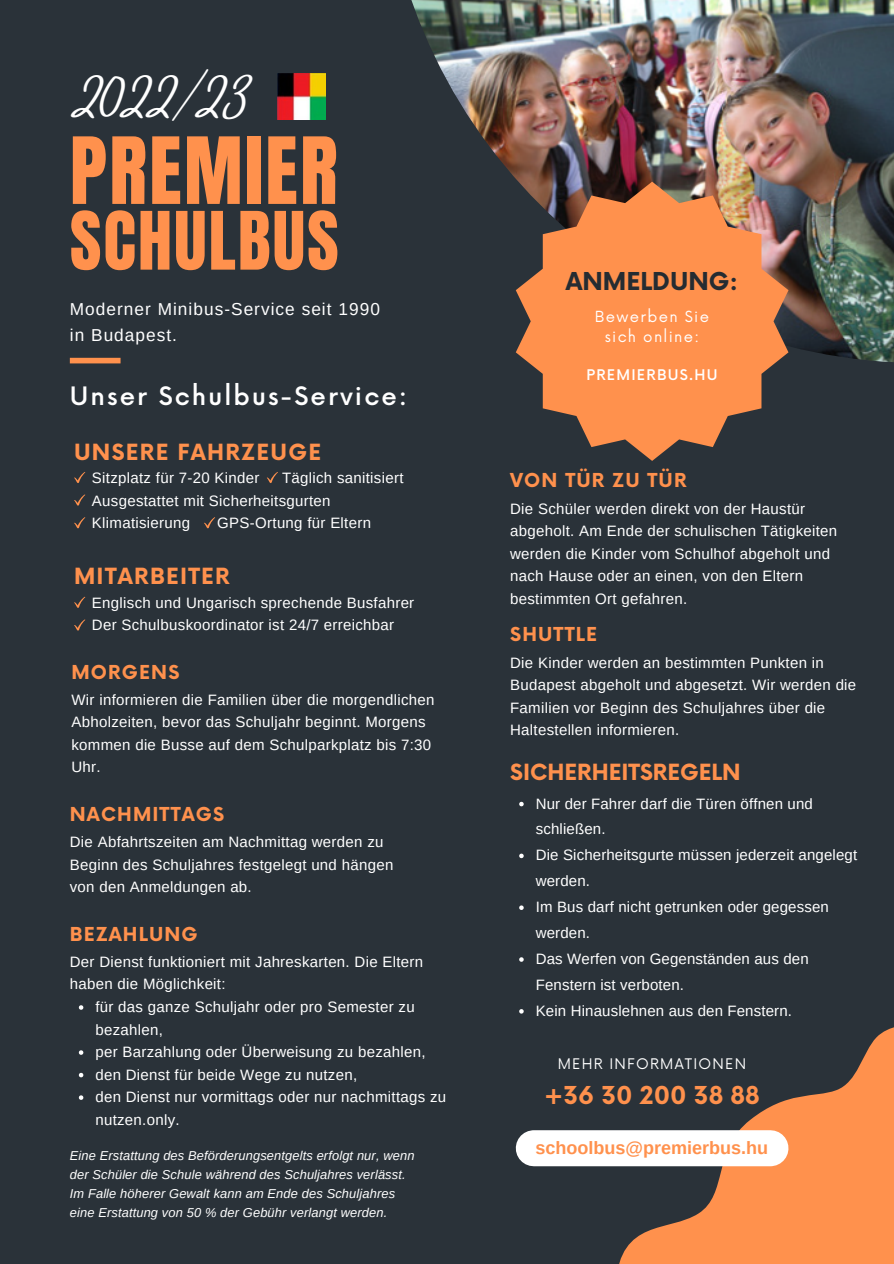
<style>
.page{position:relative;width:894px;height:1264px;background:#fff}
.page>*{position:absolute;margin:0;border:0;box-sizing:border-box;transform-origin:0 0}
.t1{font:78.6px "Anton";letter-spacing:.03em;color:#ff914d}
.t2{font:68.4px "Anton";letter-spacing:.03em;color:#ff914d}
.t3{font:38.7px "Amsterdam Four";color:#fff}
.t4{font:500 24.75px "Now";letter-spacing:.085em;color:#fff}
.t5{font:700 24px "Now";color:#ff914d}
.t6{font:700 24px "Now";color:#252c32}
.t7{font:700 21.75px "Now";letter-spacing:.06em;color:#ff914d}
.t8{font:700 21.75px "Now";color:#ff914d}
.t9{font:700 18.75px "Now";letter-spacing:.06em;color:#ff914d}
.t10{font:700 18px "Arimo";color:#ff914d}
.t11{font:17.25px/26px "Arimo";letter-spacing:.06em;color:#fff}
.t12{font:15px/22.5px "Arimo";letter-spacing:.02em;color:#fff}
.t13{font:15px/20px "Now";letter-spacing:.085em;color:#fff;text-align:center}
.t14{font:500 14.4px "Now";letter-spacing:.085em;color:#fff}
.t15{font:14.25px "Now";letter-spacing:.085em;color:#fff}
.t16{font:italic 12.9px/19.2px "Arimo";letter-spacing:.01em;color:#fff}
</style>
<div class="page">
<div style="left:0;top:0;width:893px;height:1263px;background:#2a3239"></div>
<div style="left:70px;top:358px;width:50px;height:5px;background:#ff914d"></div>
<svg style="left:615px;top:1027px;width:278px;height:236px;fill:#ff914d"></svg>
<img style="left:411px;top:0;width:482px;height:362px">
<svg style="left:515px;top:182px;width:273px;height:279px;fill:#ff914d"></svg>
<div style="left:533px;top:1130px;width:237px;height:36px;background:#fff"></div>
<svg style="left:74px;top:472px;width:11px;height:11px"></svg>
<svg style="left:267px;top:472px;width:11px;height:11px"></svg>
<svg style="left:74px;top:494px;width:11px;height:11px"></svg>
<svg style="left:204px;top:517px;width:11px;height:11px"></svg>
<svg style="left:74px;top:517px;width:11px;height:11px"></svg>
<svg style="left:74px;top:596px;width:11px;height:12px"></svg>
<svg style="left:74px;top:619px;width:11px;height:11px"></svg>
<img style="left:278px;top:73px;width:47px;height:47px">
<svg style="left:519px;top:801px;width:4px;height:5px"></svg>
<svg style="left:519px;top:853px;width:4px;height:5px"></svg>
<svg style="left:519px;top:905px;width:4px;height:5px"></svg>
<svg style="left:519px;top:957px;width:4px;height:4px"></svg>
<svg style="left:519px;top:1009px;width:4px;height:4px"></svg>
<svg style="left:79px;top:1005px;width:4px;height:4px"></svg>
<svg style="left:79px;top:1050px;width:4px;height:4px"></svg>
<svg style="left:79px;top:1072px;width:4px;height:5px"></svg>
<svg style="left:79px;top:1095px;width:4px;height:4px"></svg>
<h3 class="t3" style="left:70px;top:82px;width:173px">2022/23</h3>
<h1 class="t1" style="left:70px;top:114px;width:269px">PREMIER</h1>
<h2 class="t2" style="left:70px;top:192px;width:270px">SCHULBUS</h2>
<p class="t11" style="left:70px;top:296px;width:311px">Moderner Minibus-Service seit 1990 in Budapest.</p>
<h3 class="t4" style="left:70px;top:383px;width:339px">Unser Schulbus-Service:</h3>
<h3 class="t7" style="left:74px;top:440px;width:248px">UNSERE FAHRZEUGE</h3>
<p class="t12" style="left:92px;top:467px;width:169px">Sitzplatz für 7-20 Kinder</p>
<p class="t12" style="left:92px;top:467px;width:313px;text-indent:190px">Täglich sanitisiert<br>Ausgestattet mit Sicherheitsgurten<br>Klimatisierung</p>
<p class="t12" style="left:217px;top:512px;width:155px">GPS-Ortung für Eltern</p>
<h3 class="t7" style="left:74px;top:564px;width:157px">MITARBEITER</h3>
<p class="t12" style="left:92px;top:591px;width:324px">Englisch und Ungarisch sprechende Busfahrer<br>Der Schulbuskoordinator ist 24/7 erreichbar</p>
<p class="t9" style="left:71px;top:661px;width:109px">MORGENS</p>
<p class="t12" style="left:71px;top:688px;width:364px">Wir informieren die Familien über die morgendlichen Abholzeiten, bevor das Schuljahr beginnt. Morgens kommen die Busse auf dem Schulparkplatz bis 7:30<br>Uhr.</p>
<p class="t9" style="left:70px;top:804px;width:156px">NACHMITTAGS</p>
<p class="t12" style="left:70px;top:830px;width:325px">Die Abfahrtszeiten am Nachmittag werden zu<br>Beginn des Schuljahres festgelegt und hängen von den Anmeldungen ab.</p>
<p class="t9" style="left:70px;top:923px;width:129px">BEZAHLUNG</p>
<p class="t12" style="left:70px;top:950px;width:355px">Der Dienst funktioniert mit Jahreskarten. Die Eltern haben die Möglichkeit:</p>
<p class="t12" style="left:95px;top:995px;width:352px">für das ganze Schuljahr oder pro Semester zu bezahlen,<br>per Barzahlung oder Überweisung zu bezahlen, den Dienst für beide Wege zu nutzen,<br>den Dienst nur vormittags oder nur nachmittags zu nutzen.only.</p>
<p class="t16" style="left:70px;top:1145px;width:346px">Eine Erstattung des Beförderungsentgelts erfolgt nur, wenn der Schüler die Schule während des Schuljahres verlässt.<br>Im Falle höherer Gewalt kann am Ende des Schuljahres eine Erstattung von 50 % der Gebühr verlangt werden.</p>
<h3 class="t6" style="left:565px;top:268px;width:174px">ANMELDUNG:</h3>
<p class="t13" style="left:594px;top:308px;width:116px">Bewerben Sie sich online:</p>
<p class="t14" style="left:586px;top:367px;width:132px">PREMIERBUS.HU</p>
<p class="t9" style="left:510px;top:470px;width:178px">VON TÜR ZU TÜR</p>
<p class="t12" style="left:510px;top:497px;width:328px">Die Schüler werden direkt von der Haustür abgeholt. Am Ende der schulischen Tätigkeiten werden die Kinder vom Schulhof abgeholt und nach Hause oder an einen, von den Eltern bestimmten Ort gefahren.</p>
<p class="t9" style="left:510px;top:624px;width:88px">SHUTTLE</p>
<p class="t12" style="left:510px;top:651px;width:347px">Die Kinder werden an bestimmten Punkten in Budapest abgeholt und abgesetzt. Wir werden die Familien vor Beginn des Schuljahres über die Haltestellen informieren.</p>
<h3 class="t8" style="left:510px;top:760px;width:232px">SICHERHEITSREGELN</h3>
<p class="t12" style="left:535px;top:790px;width:323px;line-height:26px">Nur der Fahrer darf die Türen öffnen und schließen.<br>Die Sicherheitsgurte müssen jederzeit angelegt werden.<br>Im Bus darf nicht getrunken oder gegessen werden.<br>Das Werfen von Gegenständen aus den<br>Fenstern ist verboten.<br>Kein Hinauslehnen aus den Fenstern.</p>
<p class="t15" style="left:557px;top:1055px;width:190px">MEHR INFORMATIONEN</p>
<h3 class="t5" style="left:544px;top:1082px;width:217px">+36 30 200 38 88</h3>
<p class="t10" style="left:535px;top:1137px;width:234px">schoolbus@premierbus.hu</p>
</div>
